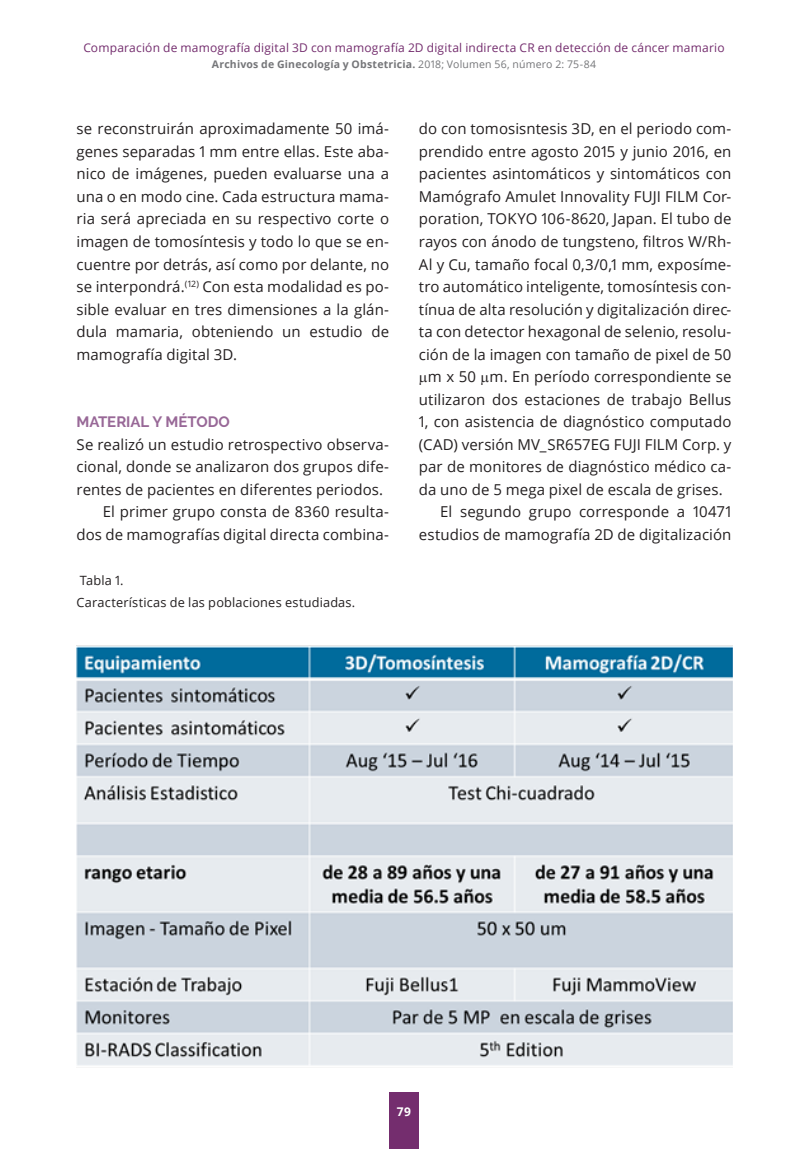
<style>
.page{position:relative;width:808px;height:1149px;background:#fff}
.page>*{position:absolute;margin:0;border:0;box-sizing:border-box;transform-origin:0 0}
.Primero{font:15px/22.5px "Open Sans";letter-spacing:.005em;color:#231f20;text-align:right}
.sub_1{font:700 15px "Raleway";letter-spacing:-.005em;color:#986897}
.Figura_título{font:12.75px "Open Sans";letter-spacing:.015em;color:#231f20}
.t1{font:12px "Open Sans";letter-spacing:.015em;color:#742d6e}
.t2{font:700 12px "Open Sans";color:#fff}
.t3{font:700 10.5px "Open Sans";letter-spacing:.02em;color:#757679}
.s1{font-weight:400}
</style>
<div class="page">
<div style="left:389px;top:1092px;width:30px;height:56px;background:#742d6e"></div>
<img style="left:77px;top:645px;width:655px;height:421px">
<p class="t1" style="left:83px;top:39px;width:643px">Comparación de mamografía digital 3D con mamografía 2D digital indirecta CR en detección de cáncer mamario</p>
<p class="t3" style="left:212px;top:56px;width:386px">Archivos de Ginecología y Obstetricia. <span class="s1">2018; Volumen 56, número 2: 75-84</span></p>
<p class="Primero" style="left:77px;top:117px;width:314px;text-align:justify">se reconstruirán aproximadamente 50 imá&shy;genes separadas 1 mm entre ellas. Este aba&shy;nico de imágenes, pueden evaluarse una a una o en modo cine. Cada estructura mama&shy;ria será apreciada en su respectivo corte o imagen de tomosíntesis y todo lo que se en&shy;cuentre por detrás, así como por delante, no se interpondrá.<sup>(12)</sup> Con esta modalidad es po&shy;sible evaluar en tres dimensiones a la glán&shy;dula mamaria, obteniendo un estudio de mamografía digital 3D.</p>
<p class="sub_1" style="left:77px;top:413px;width:155px">MATERIAL Y MÉTODO</p>
<p class="Primero" style="left:77px;top:432px;width:314px;text-align:justify">Se realizó un estudio retrospectivo observa&shy;cional, donde se analizaron dos grupos dife&shy;rentes de pacientes en diferentes periodos.</p>
<p class="Primero" style="left:77px;top:500px;width:314px">El primer grupo consta de 8360 resulta&shy;dos de mamografías digital directa combina-</p>
<p class="Figura_título" style="left:80px;top:571px;width:45px">Tabla 1.</p>
<p class="Figura_título" style="left:77px;top:593px;width:280px">Características de las poblaciones estudiadas.</p>
<p class="Primero" style="left:419px;top:117px;width:314px">do con tomosisntesis 3D, en el periodo com-</p>
<p class="Primero" style="left:419px;top:140px;width:314px">prendido entre agosto 2015 y junio 2016, en</p>
<p class="Primero" style="left:419px;top:162px;width:314px">pacientes asintomáticos y sintomáticos con</p>
<p class="Primero" style="left:419px;top:185px;width:314px">Mamógrafo Amulet Innovality FUJI FILM Cor-</p>
<p class="Primero" style="left:419px;top:207px;width:314px">poration, TOKYO 106-8620, Japan. El tubo de</p>
<p class="Primero" style="left:419px;top:230px;width:314px">rayos con ánodo de tungsteno, filtros W/Rh-</p>
<p class="Primero" style="left:419px;top:252px;width:314px">Al y Cu, tamaño focal 0,3/0,1 mm, exposíme-</p>
<p class="Primero" style="left:419px;top:275px;width:314px">tro automático inteligente, tomosíntesis con-</p>
<p class="Primero" style="left:419px;top:297px;width:314px">tínua de alta resolución y digitalización direc-</p>
<p class="Primero" style="left:419px;top:320px;width:314px">ta con detector hexagonal de selenio, resolu-</p>
<p class="Primero" style="left:419px;top:342px;width:314px">ción de la imagen con tamaño de pixel de 50</p>
<p class="Primero" style="left:428px;top:365px;width:305px">m x 50 m. En período correspondiente se</p>
<p class="Primero" style="left:419px;top:387px;width:314px">utilizaron dos estaciones de trabajo Bellus</p>
<p class="Primero" style="left:419px;top:410px;width:314px">1, con asistencia de diagnóstico computado</p>
<p class="Primero" style="left:419px;top:432px;width:314px">(CAD) versión MV_SR657EG FUJI FILM Corp. y</p>
<p class="Primero" style="left:419px;top:455px;width:314px">par de monitores de diagnóstico médico ca-</p>
<p class="Primero" style="left:419px;top:477px;width:305px">da uno de 5 mega pixel de escala de grises.</p>
<p class="Primero" style="left:419px;top:500px;width:314px">El segundo grupo corresponde a 10471 estudios de mamografía 2D de digitalización</p>
<p class="t2" style="left:397px;top:1102px;width:16px">79</p>
</div>
